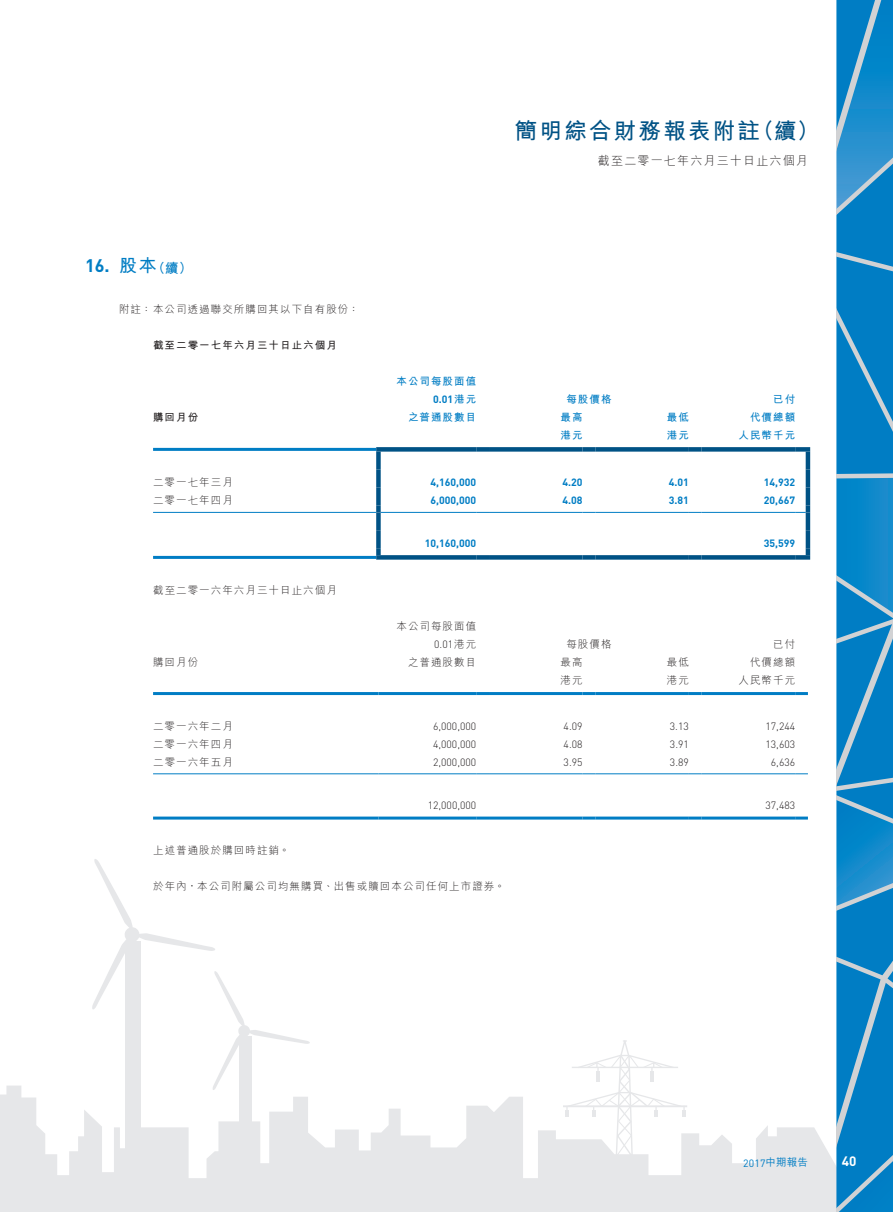
<style>
.page{position:relative;width:893px;height:1212px;background:#fff}
.page>*{position:absolute;margin:0;border:0;box-sizing:border-box;transform-origin:0 0}
.t1{font:700 22.5px "M Hei HK";letter-spacing:.1em;color:#005285}
.t2{font:700 18px "DIN Pro";color:#007dc4}
.t3{font:700 18px "M Hei HK";color:#007dc4}
.t4{font:700 13.5px "M Hei HK";color:#007dc4}
.t5{font:700 13.5px "DIN Pro";color:#fff}
.t6{font:300 12px "M Hei HK";letter-spacing:.1em;color:#231f20}
.t7{font:300 10.5px "M Hei HK";letter-spacing:.1em;color:#231f20}
.t8{font:300 10.5px "DIN Pro";color:#231f20}
.t9{font:700 10.5px "DIN Pro";color:#007dc4}
.t10{font:700 10.5px "M Hei HK";letter-spacing:.1em;color:#007dc4}
.t11{font:700 10.5px "M Hei HK";letter-spacing:.1em;color:#231f20}
.t12{font:10.5px "DIN Pro";color:#007dc4}
.s1{font-family:"M Hei HK"}
.s2{font-family:"M Hei HK";font-weight:500}
</style>
<div class="page">
<svg style="left:0;top:1085px;width:836px;height:127px;fill:#e6e7e9"></svg>
<div style="left:126px;top:941px;width:15px;height:214px;background:#e6e7e9"></div>
<svg style="left:90px;top:859px;width:221px;height:233px"></svg>
<div style="left:239px;top:1036px;width:12px;height:169px;background:#e6e7e9"></div>
<hr style="left:563px;top:1105px;width:124px;height:2px;background:#e6e7e9">
<svg style="left:565px;top:1040px;width:121px;height:118px"></svg>
<hr style="left:153px;top:512px;width:223px;height:1px;background:#007dc4">
<hr style="left:381px;top:512px;width:95px;height:1px;background:#007dc4">
<svg style="left:476px;top:512px;width:13px;height:1px"></svg>
<hr style="left:489px;top:512px;width:94px;height:1px;background:#007dc4">
<svg style="left:583px;top:512px;width:12px;height:1px"></svg>
<hr style="left:595px;top:512px;width:94px;height:1px;background:#007dc4">
<svg style="left:689px;top:512px;width:13px;height:1px"></svg>
<hr style="left:702px;top:512px;width:93px;height:1px;background:#007dc4">
<hr style="left:153px;top:556px;width:223px;height:3px;background:#007dc4">
<hr style="left:153px;top:448px;width:223px;height:3px;background:#007dc4">
<div style="left:376px;top:447px;width:100px;height:5px;background:#005285"></div>
<div style="left:476px;top:447px;width:13px;height:5px;background:#005285"></div>
<div style="left:489px;top:447px;width:94px;height:5px;background:#005285"></div>
<div style="left:583px;top:447px;width:12px;height:5px;background:#005285"></div>
<div style="left:595px;top:447px;width:94px;height:5px;background:#005285"></div>
<div style="left:689px;top:447px;width:13px;height:5px;background:#005285"></div>
<div style="left:702px;top:447px;width:93px;height:5px;background:#005285"></div>
<div style="left:795px;top:447px;width:15px;height:5px;background:#005285"></div>
<div style="left:376px;top:452px;width:5px;height:18px;background:#005285"></div>
<div style="left:376px;top:470px;width:5px;height:18px;background:#005285"></div>
<div style="left:376px;top:488px;width:5px;height:18px;background:#005285"></div>
<svg style="left:376px;top:506px;width:5px;height:6px"></svg>
<div style="left:376px;top:512px;width:5px;height:19px;background:#005285"></div>
<div style="left:376px;top:531px;width:5px;height:18px;background:#005285"></div>
<svg style="left:376px;top:549px;width:5px;height:6px"></svg>
<hr style="left:806px;top:452px;width:4px;height:18px;background:#005285">
<hr style="left:806px;top:470px;width:4px;height:18px;background:#005285">
<hr style="left:806px;top:488px;width:4px;height:18px;background:#005285">
<svg style="left:795px;top:506px;width:15px;height:7px"></svg>
<hr style="left:806px;top:512px;width:4px;height:19px;background:#005285">
<hr style="left:806px;top:531px;width:4px;height:18px;background:#005285">
<svg style="left:806px;top:549px;width:4px;height:6px"></svg>
<div style="left:376px;top:555px;width:100px;height:5px;background:#005285"></div>
<div style="left:476px;top:555px;width:13px;height:5px;background:#005285"></div>
<div style="left:489px;top:555px;width:94px;height:5px;background:#005285"></div>
<div style="left:583px;top:555px;width:12px;height:5px;background:#005285"></div>
<div style="left:595px;top:555px;width:94px;height:5px;background:#005285"></div>
<div style="left:689px;top:555px;width:13px;height:5px;background:#005285"></div>
<div style="left:702px;top:555px;width:93px;height:5px;background:#005285"></div>
<div style="left:795px;top:555px;width:15px;height:5px;background:#005285"></div>
<hr style="left:153px;top:773px;width:225px;height:1px;background:#007dc4">
<hr style="left:378px;top:773px;width:98px;height:1px;background:#007dc4">
<svg style="left:476px;top:773px;width:13px;height:1px"></svg>
<hr style="left:489px;top:773px;width:94px;height:1px;background:#007dc4">
<svg style="left:583px;top:773px;width:12px;height:1px"></svg>
<hr style="left:595px;top:773px;width:94px;height:1px;background:#007dc4">
<svg style="left:689px;top:773px;width:13px;height:1px"></svg>
<hr style="left:702px;top:773px;width:93px;height:1px;background:#007dc4">
<hr style="left:153px;top:816px;width:225px;height:3px;background:#007dc4">
<hr style="left:378px;top:816px;width:98px;height:3px;background:#007dc4">
<svg style="left:476px;top:816px;width:13px;height:3px"></svg>
<hr style="left:489px;top:816px;width:94px;height:3px;background:#007dc4">
<svg style="left:583px;top:816px;width:12px;height:3px"></svg>
<hr style="left:595px;top:816px;width:94px;height:3px;background:#007dc4">
<svg style="left:689px;top:816px;width:13px;height:3px"></svg>
<hr style="left:702px;top:816px;width:93px;height:3px;background:#007dc4">
<hr style="left:153px;top:692px;width:225px;height:3px;background:#007dc4">
<hr style="left:378px;top:692px;width:98px;height:3px;background:#007dc4">
<svg style="left:476px;top:692px;width:13px;height:3px"></svg>
<hr style="left:489px;top:692px;width:94px;height:3px;background:#007dc4">
<svg style="left:583px;top:692px;width:12px;height:3px"></svg>
<hr style="left:595px;top:692px;width:94px;height:3px;background:#007dc4">
<svg style="left:689px;top:692px;width:13px;height:3px"></svg>
<hr style="left:702px;top:692px;width:93px;height:3px;background:#007dc4">
<svg style="left:795px;top:816px;width:13px;height:3px"></svg>
<svg style="left:795px;top:692px;width:13px;height:3px"></svg>
<svg style="left:795px;top:773px;width:13px;height:1px"></svg>
<svg style="left:836px;top:0;width:57px;height:1212px;background:#1a89c7"></svg>
<h1 class="t1" style="left:515px;top:115px;width:247px">簡明綜合財務報表附註</h1>
<p class="t6" style="left:598px;top:154px;width:212px">截至二零一七年六月三十日止六個月</p>
<h1 class="t1" style="left:752px;top:115px;width:69px">（續(</h1>
<h2 class="t2" style="left:85px;top:253px;width:26px">16.</h2>
<h2 class="t3" style="left:119px;top:252px;width:39px">股本</h2>
<p class="t4" style="left:152px;top:258px;width:42px">（續(</p>
<p class="t7" style="left:119px;top:304px;width:241px">附註：本公司透過聯交所購回其以下自有股份：</p>
<p class="t11" style="left:153px;top:338px;width:185px">截至二零一七年六月三十日止六個月</p>
<p class="t11" style="left:153px;top:410px;width:47px">購回月份</p>
<p class="t10" style="left:396px;top:374px;width:81px">本公司每股面值</p>
<p class="t9" style="left:433px;top:392px;width:45px">0.01<span class="s1">港元</span></p>
<p class="t10" style="left:408px;top:410px;width:70px">之普通股數目</p>
<p class="t7" style="left:153px;top:477px;width:81px">二零一七年三月</p>
<p class="t9" style="left:430px;top:475px;width:47px">4,160,000</p>
<p class="t7" style="left:153px;top:495px;width:81px">二零一七年四月</p>
<p class="t9" style="left:430px;top:493px;width:47px">6,000,000</p>
<p class="t9" style="left:425px;top:536px;width:53px">10,160,000</p>
<p class="t7" style="left:153px;top:585px;width:185px">截至二零一六年六月三十日止六個月</p>
<p class="t7" style="left:153px;top:657px;width:47px">購回月份</p>
<p class="t7" style="left:396px;top:621px;width:81px">本公司每股面值</p>
<p class="t8" style="left:434px;top:637px;width:44px">0.01<span class="s1">港元</span></p>
<p class="t7" style="left:408px;top:657px;width:70px">之普通股數目</p>
<p class="t7" style="left:153px;top:720px;width:81px">二零一六年二月</p>
<p class="t8" style="left:433px;top:719px;width:45px">6,000,000</p>
<p class="t7" style="left:153px;top:738px;width:81px">二零一六年四月</p>
<p class="t8" style="left:433px;top:737px;width:45px">4,000,000</p>
<p class="t7" style="left:153px;top:756px;width:81px">二零一六年五月</p>
<p class="t8" style="left:433px;top:755px;width:45px">2,000,000</p>
<p class="t8" style="left:428px;top:798px;width:50px">12,000,000</p>
<p class="t7" style="left:153px;top:845px;width:138px">上述普通股於購回時註銷。</p>
<p class="t7" style="left:153px;top:881px;width:353px">於年內，本公司附屬公司均無購買、出售或贖回本公司任何上市證券。</p>
<p class="t10" style="left:566px;top:392px;width:47px">每股價格</p>
<p class="t10" style="left:773px;top:392px;width:24px">已付</p>
<p class="t10" style="left:560px;top:410px;width:24px">最高</p>
<p class="t10" style="left:667px;top:410px;width:24px">最低</p>
<p class="t10" style="left:750px;top:410px;width:47px">代價總額</p>
<p class="t10" style="left:560px;top:428px;width:24px">港元</p>
<p class="t10" style="left:667px;top:428px;width:24px">港元</p>
<p class="t10" style="left:738px;top:428px;width:58px">人民幣千元</p>
<p class="t9" style="left:562px;top:475px;width:22px">4.20</p>
<p class="t9" style="left:669px;top:475px;width:22px">4.01</p>
<p class="t9" style="left:764px;top:475px;width:33px">14,932</p>
<p class="t9" style="left:562px;top:493px;width:22px">4.08</p>
<p class="t9" style="left:669px;top:493px;width:22px">3.81</p>
<p class="t9" style="left:764px;top:493px;width:33px">20,667</p>
<p class="t9" style="left:764px;top:536px;width:33px">35,599</p>
<p class="t7" style="left:566px;top:639px;width:47px">每股價格</p>
<p class="t7" style="left:773px;top:639px;width:24px">已付</p>
<p class="t7" style="left:560px;top:657px;width:24px">最高</p>
<p class="t7" style="left:667px;top:657px;width:24px">最低</p>
<p class="t7" style="left:750px;top:657px;width:47px">代價總額</p>
<p class="t7" style="left:560px;top:675px;width:24px">港元</p>
<p class="t7" style="left:667px;top:675px;width:24px">港元</p>
<p class="t7" style="left:738px;top:675px;width:58px">人民幣千元</p>
<p class="t8" style="left:564px;top:719px;width:20px">4.09</p>
<p class="t8" style="left:670px;top:719px;width:20px">3.13</p>
<p class="t8" style="left:765px;top:719px;width:31px">17,244</p>
<p class="t8" style="left:564px;top:737px;width:20px">4.08</p>
<p class="t8" style="left:670px;top:737px;width:20px">3.91</p>
<p class="t8" style="left:765px;top:737px;width:31px">13,603</p>
<p class="t8" style="left:564px;top:755px;width:20px">3.95</p>
<p class="t8" style="left:670px;top:755px;width:20px">3.89</p>
<p class="t8" style="left:771px;top:755px;width:26px">6,636</p>
<p class="t8" style="left:765px;top:798px;width:31px">37,483</p>
<p class="t12" style="left:743px;top:1155px;width:66px">2017<span class="s2">中期報告</span></p>
<p class="t5" style="left:842px;top:1152px;width:16px">40</p>
</div>
